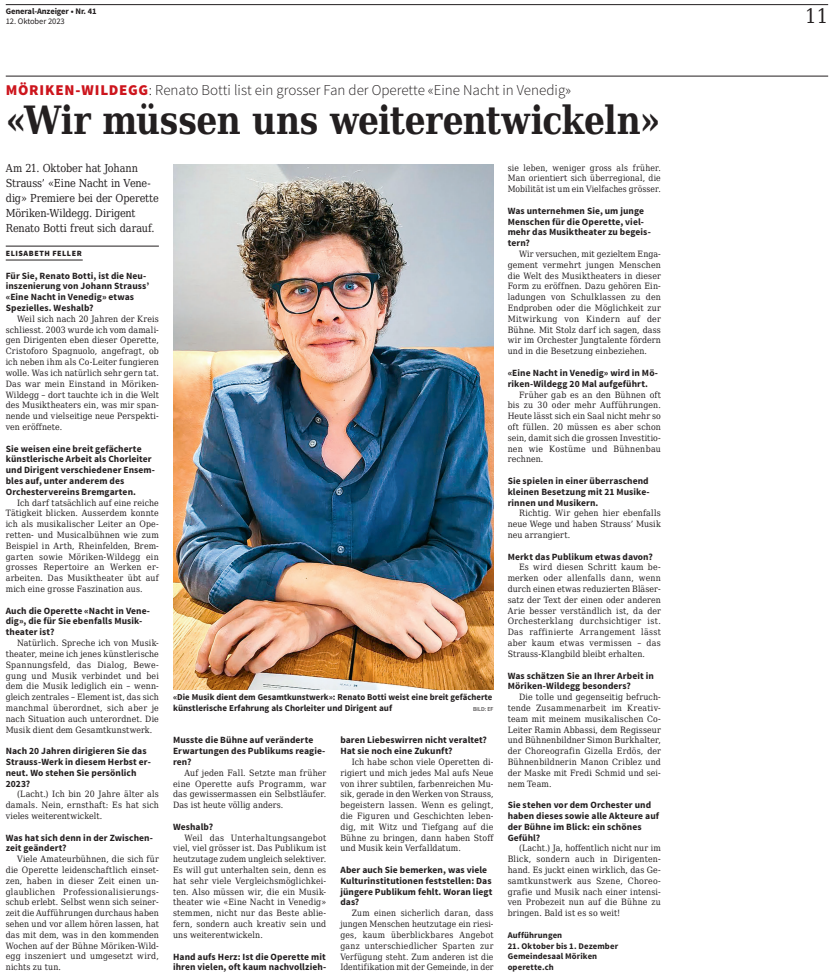
<style>
.page{position:relative;width:832px;height:978px;background:#fff}
.page>*{position:absolute;margin:0;border:0;box-sizing:border-box;transform-origin:0 0}
.t1{font:700 39px "DejaVu Serif Condensed";letter-spacing:-.01em;color:#231f20;scale:.94 1}
.t2{font:20px "DejaVu Serif Condensed";color:#231f20}
.t3{font:300 15px "Source Sans Pro";color:#231f20}
.t4{font:11px/15px "DejaVu Serif Condensed";letter-spacing:-.01em;color:#231f20}
.t5{font:700 9.5px/10.8px "Source Sans Pro";letter-spacing:.01em;color:#231f20}
.t6{font:700 9px/10.8px "Source Sans Pro";color:#231f20}
.t7{font:8.7px/10.8px "DejaVu Serif Condensed";letter-spacing:.015em;color:#231f20;text-align:justify}
.t8{font:700 8.7px/10.8px "Source Sans Pro";letter-spacing:.01em;color:#231f20}
.t9{font:700 8.5px "Source Sans Pro";letter-spacing:-.01em;color:#231f20}
.t10{font:8.5px "Source Sans Pro";letter-spacing:-.01em;color:#231f20}
.t11{font:900 8px "Source Sans Pro";letter-spacing:.065em;color:#231f20}
.t12{font:6px "Source Sans Pro";color:#231f20}
.s1{font-weight:900;color:#cd151d}
</style>
<div class="page">
<hr style="left:6px;top:246px;width:153px;height:1px;background:#231f20">
<hr style="left:6px;top:260px;width:77px;height:1px;background:#231f20">
<img style="left:173px;top:164px;width:320px;height:525px">
<hr style="left:6px;top:4px;width:822px;height:1px;background:#231f20">
<hr style="left:6px;top:76px;width:822px;height:1px;background:#231f20">
<p class="t9" style="left:6px;top:5px;width:93px">General-Anzeiger • Nr. 41</p>
<p class="t10" style="left:6px;top:16px;width:60px">12. Oktober 2023</p>
<h3 class="t3" style="left:6px;top:81px;width:567px"><span class="s1">MÖRIKEN-WILDEGG</span>: Renato Botti list ein grosser Fan der Operette «Eine Nacht in Venedig»</h3>
<h1 class="t1" style="left:6px;top:89px;width:698px">«Wir müssen uns weiterentwickeln»</h1>
<p class="t4" style="left:6px;top:160px;width:155px">Am 21. Oktober hat Johann<br>Strauss’ «Eine Nacht in Vene&shy;dig» Premiere bei der Operette<br>Möriken-Wildegg. Dirigent<br>Renato Botti freut sich darauf.</p>
<p class="t11" style="left:6px;top:247px;width:77px">ELISABETH FELLER</p>
<p class="t5" style="left:6px;top:270px;width:145px">Für Sie, Renato Botti, ist die Neu&shy;inszenierung von Johann Strauss’ «Eine Nacht in Venedig» etwas<br>Spezielles. Weshalb?</p>
<p class="t7" style="left:6px;top:313px;width:155px;text-indent:11px">Weil sich nach 20 Jahren der Kreis schliesst. 2003 wurde ich vom damali&shy;gen Dirigenten eben dieser Operette, Cristoforo Spagnuolo, angefragt, ob ich neben ihm als Co-Leiter fungieren wolle. Was ich natürlich sehr gern tat.<br>Das war mein Einstand in Möriken-Wildegg – dort tauchte ich in die Welt des Musiktheaters ein, was mir span&shy;nende und vielseitige neue Perspekti&shy;ven eröffnete.</p>
<p class="t5" style="left:6px;top:443px;width:151px">Sie weisen eine breit gefächerte künstlerische Arbeit als Chorleiter und Dirigent verschiedener Ensem&shy;bles auf, unter anderem des Orchestervereins Bremgarten.</p>
<p class="t7" style="left:6px;top:497px;width:155px;text-indent:11px">Ich darf tatsächlich auf eine reiche Tätigkeit blicken. Ausserdem konnte ich als musikalischer Leiter an Ope&shy;retten- und Musicalbühnen wie zum Beispiel in Arth, Rheinfelden, Brem&shy;garten sowie Möriken-Wildegg ein grosses Repertoire an Werken er&shy;arbeiten. Das Musiktheater übt auf mich eine grosse Faszination aus.</p>
<p class="t5" style="left:6px;top:605px;width:146px">Auch die Operette «Nacht in Vene&shy;dig», die für Sie ebenfalls Musik&shy;theater ist?</p>
<p class="t7" style="left:6px;top:637px;width:155px;text-indent:11px">Natürlich. Spreche ich von Musik&shy;theater, meine ich jenes künstlerische Spannungsfeld, das Dialog, Bewe&shy;gung und Musik verbindet und bei dem die Musik lediglich ein – wenn&shy;gleich zentrales – Element ist, das sich manchmal überordnet, sich aber je nach Situation auch unterordnet. Die Musik dient dem Gesamtkunstwerk.</p>
<p class="t5" style="left:6px;top:745px;width:147px">Nach 20 Jahren dirigieren Sie das<br>Strauss-Werk in diesem Herbst er&shy;neut. Wo stehen Sie persönlich<br>2023?</p>
<p class="t7" style="left:6px;top:788px;width:155px;text-indent:11px">(Lacht.) Ich bin 20 Jahre älter als damals. Nein, ernsthaft: Es hat sich vieles weiterentwickelt.</p>
<p class="t5" style="left:6px;top:832px;width:149px">Was hat sich denn in der Zwischen&shy;zeit geändert?</p>
<p class="t7" style="left:6px;top:853px;width:155px;text-indent:11px">Viele Amateurbühnen, die sich für die Operette leidenschaftlich einset&shy;zen, haben in dieser Zeit einen un&shy;glaublichen Professionalisierungs&shy;schub erlebt. Selbst wenn sich seiner&shy;zeit die Aufführungen durchaus haben sehen und vor allem hören lassen, hat das mit dem, was in den kommenden Wochen auf der Bühne Möriken-Wild&shy;egg inszeniert und umgesetzt wird, nichts zu tun.</p>
<p class="t7" style="left:507px;top:162px;width:155px">sie leben, weniger gross als früher.<br>Man orientiert sich überregional, die Mobilität ist um ein Vielfaches grösser.</p>
<p class="t5" style="left:507px;top:205px;width:145px">Was unternehmen Sie, um junge<br>Menschen für die Operette, viel&shy;mehr das Musiktheater zu begeis&shy;tern?</p>
<p class="t7" style="left:507px;top:248px;width:155px;text-indent:11px">Wir versuchen, mit gezieltem Enga&shy;gement vermehrt jungen Menschen die Welt des Musiktheaters in dieser Form zu eröffnen. Dazu gehören Ein&shy;ladungen von Schulklassen zu den Endproben oder die Möglichkeit zur Mitwirkung von Kindern auf der Bühne. Mit Stolz darf ich sagen, dass wir im Orchester Jungtalente fördern und in die Besetzung einbeziehen.</p>
<p class="t5" style="left:507px;top:367px;width:152px">«Eine Nacht in Venedig» wird in Mö&shy;riken-Wildegg 20 Mal aufgeführt.</p>
<p class="t7" style="left:507px;top:389px;width:155px;text-indent:11px">Früher gab es an den Bühnen oft bis zu 30 oder mehr Aufführungen.<br>Heute lässt sich ein Saal nicht mehr so oft füllen. 20 müssen es aber schon sein, damit sich die grossen Investitio&shy;nen wie Kostüme und Bühnenbau rechnen.</p>
<p class="t5" style="left:507px;top:475px;width:144px;text-align:justify">Sie spielen in einer überraschend kleinen Besetzung mit 21 Musike&shy;rinnen und Musikern.</p>
<p class="t7" style="left:507px;top:507px;width:155px;text-indent:11px">Richtig. Wir gehen hier ebenfalls neue Wege und haben Strauss’ Musik neu arrangiert.</p>
<p class="t5" style="left:507px;top:551px;width:147px">Merkt das Publikum etwas davon?</p>
<p class="t7" style="left:507px;top:561px;width:155px;text-indent:11px">Es wird diesen Schritt kaum be&shy;merken oder allenfalls dann, wenn durch einen etwas reduzierten Bläser&shy;satz der Text der einen oder anderen Arie besser verständlich ist, da der Orchesterklang durchsichtiger ist.<br>Das raffinierte Arrangement lässt aber kaum etwas vermissen – das Strauss-Klangbild bleibt erhalten.</p>
<p class="t5" style="left:507px;top:670px;width:148px">Was schätzen Sie an Ihrer Arbeit in<br>Möriken-Wildegg besonders?</p>
<p class="t7" style="left:507px;top:691px;width:155px;text-indent:11px">Die tolle und gegenseitig befruch&shy;tende Zusammenarbeit im Kreativ&shy;team mit meinem musikalischen Co-Leiter Ramin Abbassi, dem Regisseur und Bühnenbildner Simon Burkhalter, der Choreografin Gizella Erdös, der Bühnenbildnerin Manon Criblez und der Maske mit Fredi Schmid und sei&shy;nem Team.</p>
<p class="t5" style="left:507px;top:799px;width:153px">Sie stehen vor dem Orchester und haben dieses sowie alle Akteure auf der Bühne im Blick: ein schönes<br>Gefühl?</p>
<p class="t7" style="left:507px;top:842px;width:155px;text-indent:11px">(Lacht.) Ja, hoffentlich nicht nur im Blick, sondern auch in Dirigenten&shy;hand. Es juckt einen wirklich, das Ge&shy;samtkunstwerk aus Szene, Choreo&shy;grafie und Musik nach einer intensi&shy;ven Probezeit nun auf die Bühne zu bringen. Bald ist es so weit!</p>
<p class="t8" style="left:507px;top:929px;width:56px">Aufführungen</p>
<p class="t8" style="left:507px;top:940px;width:112px">21. Oktober bis 1. Dezember<br>Gemeindesaal Möriken operette.ch</p>
<p class="t6" style="left:173px;top:692px;width:321px">«Die Musik dient dem Gesamtkunstwerk»: Renato Botti weist eine breit gefächerte künstlerische Erfahrung als Chorleiter und Dirigent auf</p>
<p class="t12" style="left:473px;top:705px;width:22px">BILD: EF</p>
<p class="t5" style="left:340px;top:735px;width:148px">baren Liebeswirren nicht veraltet?<br>Hat sie noch eine Zukunft?</p>
<p class="t7" style="left:340px;top:756px;width:155px;text-indent:11px">Ich habe schon viele Operetten di&shy;rigiert und mich jedes Mal aufs Neue von ihrer subtilen, farbenreichen Mu&shy;sik, gerade in den Werken von Strauss, begeistern lassen. Wenn es gelingt, die Figuren und Geschichten leben&shy;dig, mit Witz und Tiefgang auf die Bühne zu bringen, dann haben Stoff und Musik kein Verfalldatum.</p>
<p class="t5" style="left:340px;top:864px;width:153px">Aber auch Sie bemerken, was viele<br>Kulturinstitutionen feststellen: Das jüngere Publikum fehlt. Woran liegt das?</p>
<p class="t7" style="left:340px;top:907px;width:155px;text-indent:11px">Zum einen sicherlich daran, dass jungen Menschen heutzutage ein riesi&shy;ges, kaum überblickbares Angebot ganz unterschiedlicher Sparten zur Verfügung steht. Zum anderen ist die Identifikation mit der Gemeinde, in der</p>
<p class="t5" style="left:173px;top:735px;width:154px">Musste die Bühne auf veränderte<br>Erwartungen des Publikums reagie&shy;ren?</p>
<p class="t7" style="left:173px;top:767px;width:155px;text-indent:11px">Auf jeden Fall. Setzte man früher eine Operette aufs Programm, war das gewissermassen ein Selbstläufer.<br>Das ist heute völlig anders.</p>
<p class="t5" style="left:173px;top:821px;width:42px">Weshalb?</p>
<p class="t7" style="left:173px;top:831px;width:155px;text-indent:11px">Weil das Unterhaltungsangebot viel, viel grösser ist. Das Publikum ist heutzutage zudem ungleich selektiver.<br>Es will gut unterhalten sein, denn es hat sehr viele Vergleichsmöglichkei&shy;ten. Also müssen wir, die ein Musik&shy;theater wie «Eine Nacht in Venedig» stemmen, nicht nur das Beste ablie&shy;fern, sondern auch kreativ sein und uns weiterentwickeln.</p>
<p class="t5" style="left:173px;top:951px;width:155px">Hand aufs Herz: Ist die Operette mit ihren vielen, oft kaum nachvollzieh-</p>
<h2 class="t2" style="left:805px;top:0;width:24px">11</h2>
</div>
